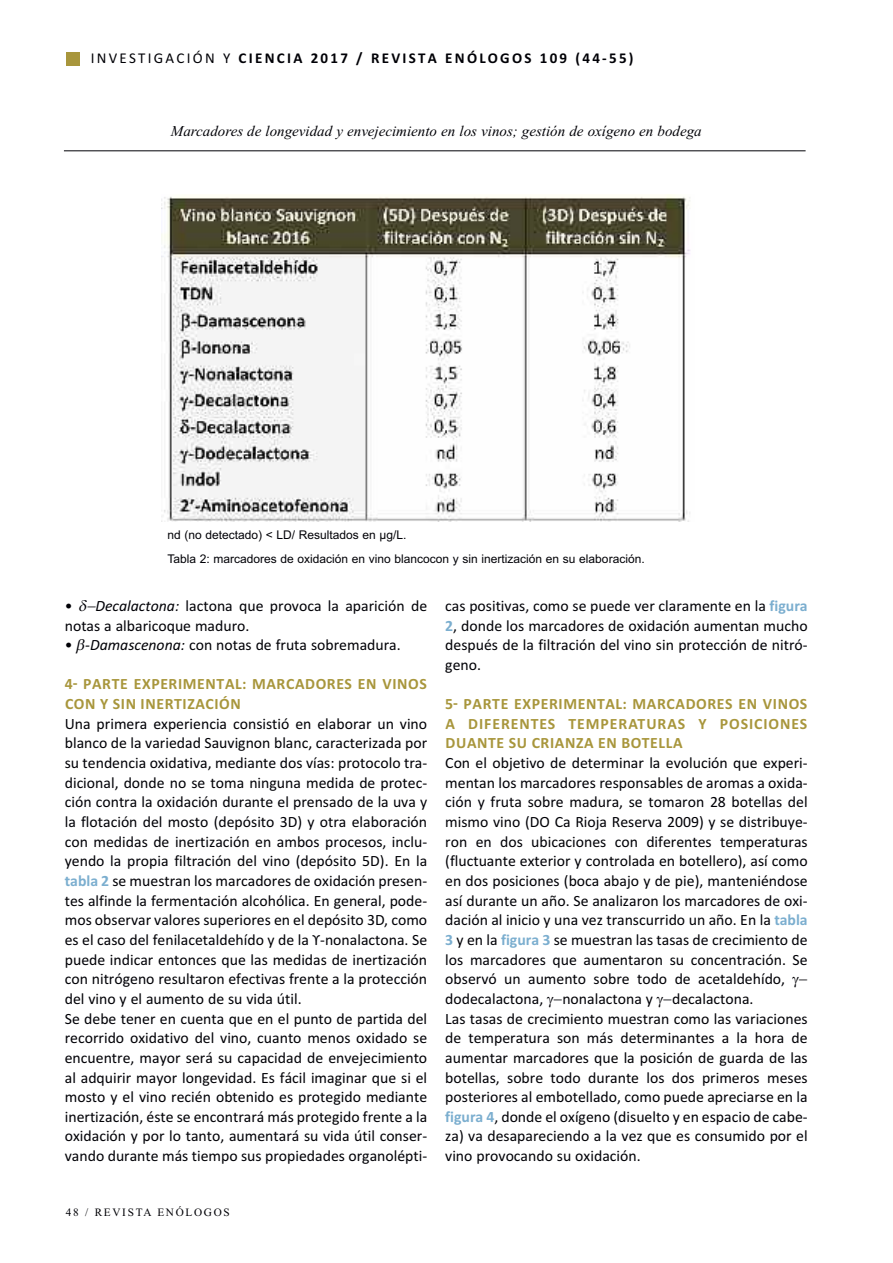
<style>
.page{position:relative;width:893px;height:1263px;background:#fff}
.page>*{position:absolute;margin:0;border:0;box-sizing:border-box;transform-origin:0 0}
.t1{font:15.75px/19.6px "Calibri";color:#000006}
.t2{font:700 15.75px/19.6px "Calibri";letter-spacing:.04em;color:#a8963c}
.t3{font:italic 15px "Times New Roman";color:#000006}
.t4{font:700 15px "Calibri";letter-spacing:.15em;color:#000006}
.t5{font:12px/23.2px "Arial";color:#000006}
.t6{font:11.25px "Times New Roman";letter-spacing:.15em;color:#000006}
.s1{font-weight:400}
.s2{font-style:italic}
.s3{font-weight:700;color:#7baecf}
</style>
<div class="page">
<hr style="left:64px;top:151px;width:742px;height:1px;background:#000006">
<div style="left:66px;top:52px;width:13px;height:14px;background:#a8963c"></div>
<img style="left:162px;top:195px;width:529px;height:326px">
<p class="t4" style="left:91px;top:49px;width:544px"><span class="s1">INVESTIGACIÓN Y</span> CIENCIA 2017 / REVISTA ENÓLOGOS 109 (44-55)</p>
<p class="t3" style="left:171px;top:122px;width:532px">Marcadores de longevidad y envejecimiento en los vinos; gestión de oxígeno en bodega</p>
<p class="t5" style="left:167px;top:524px;width:479px">nd (no detectado) &lt; LD/ Resultados en µg/L.<br>Tabla 2: marcadores de oxidación en vino blancocon y sin inertización en su elaboración.</p>
<p class="t1" style="left:65px;top:596px;width:364px">• <span class="s2">Decalactona:</span> lactona que provoca la aparición de notas a albaricoque maduro.</p>
<p class="t1" style="left:65px;top:635px;width:338px">• <span class="s2">-Damascenona:</span> con notas de fruta sobremadura.</p>
<p class="t2" style="left:65px;top:674px;width:364px">4- PARTE EXPERIMENTAL: MARCADORES EN VINOS<br>CON Y SIN INERTIZACIÓN</p>
<p class="t1" style="left:65px;top:713px;width:364px">Una primera experiencia consistió en elaborar un vino blanco de la variedad Sauvignon blanc, caracterizada por su tendencia oxidativa, mediante dos vías: protocolo tra&shy;dicional, donde no se toma ninguna medida de protec&shy;ción contra la oxidación durante el prensado de la uva y la flotación del mosto (depósito 3D) y otra elaboración con medidas de inertización en ambos procesos, inclu&shy;yendo la propia filtración del vino (depósito 5D). En la <span class="s3">tabla 2</span> se muestran los marcadores de oxidación presen&shy;tes alfinde la fermentación alcohólica. En general, pode&shy;mos observar valores superiores en el depósito 3D, como es el caso del fenilacetaldehído y de la ϒ-nonalactona. Se puede indicar entonces que las medidas de inertización con nitrógeno resultaron efectivas frente a la protección del vino y el aumento de su vida útil.<br>Se debe tener en cuenta que en el punto de partida del recorrido oxidativo del vino, cuanto menos oxidado se encuentre, mayor será su capacidad de envejecimiento al adquirir mayor longevidad. Es fácil imaginar que si el mosto y el vino recién obtenido es protegido mediante inertización, éste se encontrará más protegido frente a la oxidación y por lo tanto, aumentará su vida útil conser&shy;vando durante más tiempo sus propiedades organolépti-</p>
<p class="t6" style="left:66px;top:1206px;width:166px">48 / REVISTA ENÓLOGOS</p>
<p class="t1" style="left:445px;top:596px;width:364px;text-align:justify">cas positivas, como se puede ver claramente en la <span class="s3">figura 2</span>, donde los marcadores de oxidación aumentan mucho después de la filtración del vino sin protección de nitró&shy;geno.</p>
<p class="t2" style="left:445px;top:694px;width:364px;text-align:justify">5- PARTE EXPERIMENTAL: MARCADORES EN VINOS A DIFERENTES TEMPERATURAS Y POSICIONES DUANTE SU CRIANZA EN BOTELLA</p>
<p class="t1" style="left:445px;top:753px;width:364px">Con el objetivo de determinar la evolución que experi&shy;mentan los marcadores responsables de aromas a oxida&shy;ción y fruta sobre madura, se tomaron 28 botellas del mismo vino (DO Ca Rioja Reserva 2009) y se distribuye&shy;ron en dos ubicaciones con diferentes temperaturas (fluctuante exterior y controlada en botellero), así como en dos posiciones (boca abajo y de pie), manteniéndose así durante un año. Se analizaron los marcadores de oxi&shy;dación al inicio y una vez transcurrido un año. En la <span class="s3">tabla 3</span> y en la <span class="s3">figura 3</span> se muestran las tasas de crecimiento de los marcadores que aumentaron su concentración. Se observó un aumento sobre todo de acetaldehído, dodecalactona, nonalactona y decalactona.<br>Las tasas de crecimiento muestran como las variaciones de temperatura son más determinantes a la hora de aumentar marcadores que la posición de guarda de las botellas, sobre todo durante los dos primeros meses posteriores al embotellado, como puede apreciarse en la <span class="s3">figura 4</span>, donde el oxígeno (disuelto y en espacio de cabe&shy;za) va desapareciendo a la vez que es consumido por el vino provocando su oxidación.</p>
</div>
